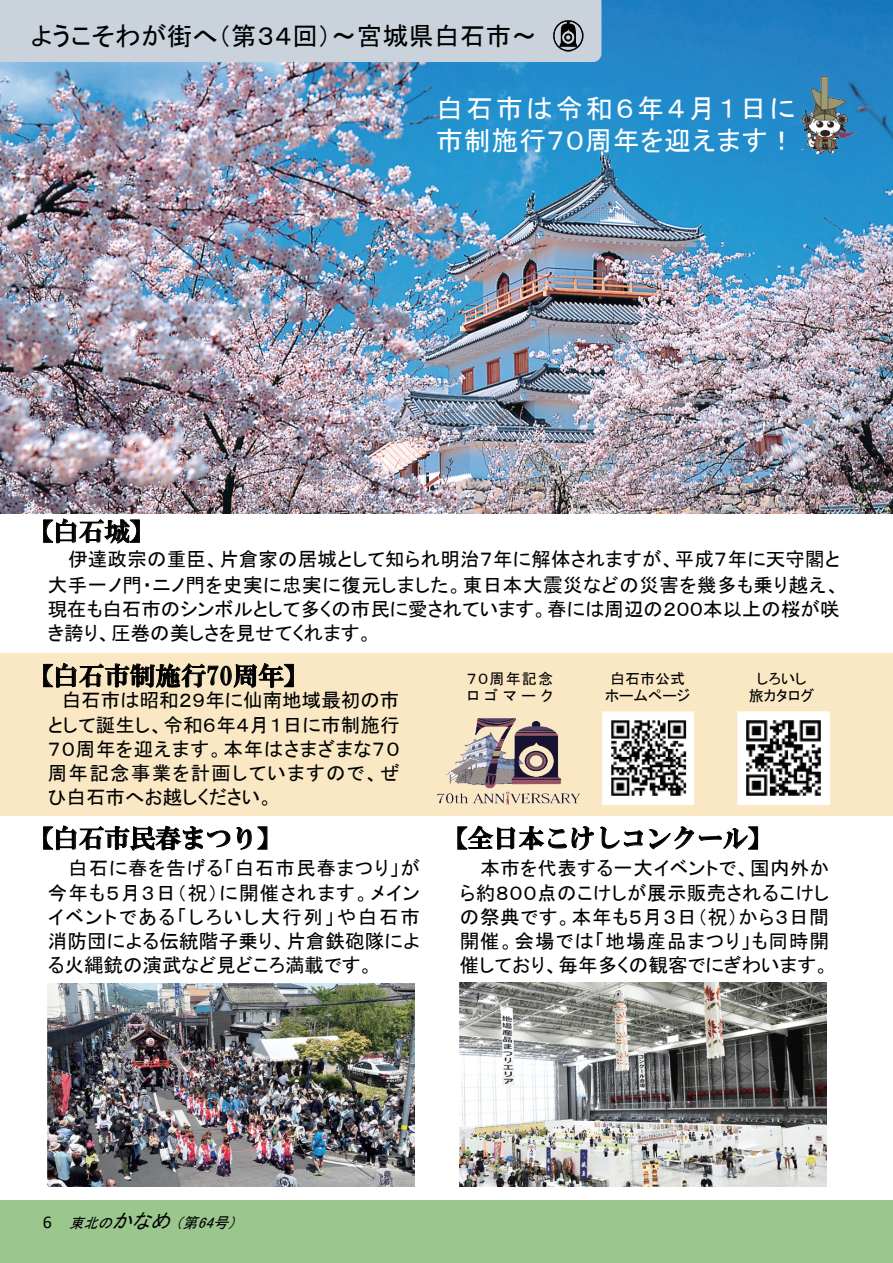
<style>
.page{position:relative;width:893px;height:1263px;background:#fff}
.page>*{position:absolute;margin:0;border:0;box-sizing:border-box;transform-origin:0 0}
.t1{font:27px/32.4px "MS P Gothic";letter-spacing:.065em;color:#fff}
.t2{font:25.5px "HGS Mincho E";color:#000}
.t3{font:25.5px "MS P Gothic";letter-spacing:.01em;color:#000}
.t4{font:19.5px/24.2px "MS P Gothic";letter-spacing:.01em;color:#000;text-align:justify}
.t5{font:15px/16.5px "MS P Gothic";color:#000;text-align:center}
.t6{font:italic 15px "MS P Gothic";color:#000}
.t7{font:15px/16.5px "MS P Gothic";letter-spacing:.075em;color:#000}
.s1{font-family:"Calibri";font-style:normal;font-size:18px}
.s2{font-size:14.1px}
.s3{font-size:19.8px}
</style>
<div class="page">
<img style="left:0;top:0;width:893px;height:513px">
<div style="left:0;top:0;width:601px;height:62px;background:#cad2dc"></div>
<div style="left:0;top:653px;width:893px;height:162px;background:#fae8c5"></div>
<div style="left:0;top:1200px;width:893px;height:63px;background:#9bc78f"></div>
<img style="left:553px;top:21px;width:32px;height:31px">
<img style="left:801px;top:76px;width:57px;height:79px">
<img style="left:400px;top:718px;width:214px;height:98px">
<img style="left:602px;top:711px;width:92px;height:93px">
<img style="left:737px;top:712px;width:92px;height:92px">
<img style="left:48px;top:983px;width:367px;height:203px">
<img style="left:460px;top:983px;width:367px;height:203px">
<svg style="left:43px;top:518px;width:97px;height:25px"></svg>
<svg style="left:43px;top:663px;width:251px;height:24px"></svg>
<svg style="left:43px;top:825px;width:188px;height:26px"></svg>
<svg style="left:237px;top:827px;width:14px;height:23px"></svg>
<svg style="left:258px;top:826px;width:9px;height:24px"></svg>
<svg style="left:457px;top:826px;width:137px;height:24px"></svg>
<svg style="left:600px;top:826px;width:43px;height:23px"></svg>
<svg style="left:649px;top:783px;width:109px;height:67px"></svg>
<h2 class="t3" style="left:30px;top:24px;width:508px">ようこそわが街へ（第３４回）〜宮城県白石市〜</h2>
<h1 class="t1" style="left:436px;top:92px;width:361px">白石市は令和６年４月１日に市制施行７０周年を迎えます！</h1>
<h2 class="t2" style="left:28px;top:518px;width:129px">【白石城】</h2>
<p class="t4" style="left:48px;top:546px;width:794px;line-height:26px;text-align:right">伊達政宗の重臣、片倉家の居城として知られ明治７年に解体されますが、平成７年に天守閣と大手一ノ門・ニノ門を史実に忠実に復元しました。東日本大震災などの災害を幾多も乗り越え、</p>
<p class="t4" style="left:48px;top:597px;width:793px">現在も白石市のシンボルとして多くの市民に愛されています。春には周辺の２００本以上の桜が咲き誇り、圧巻の美しさを見せてくれます。</p>
<h2 class="t2" style="left:28px;top:663px;width:283px">【白石市制施行70周年】</h2>
<p class="t4" style="left:48px;top:688px;width:353px;text-indent:14px">白石市は昭和２９年に仙南地域最初の市として誕生し、令和６年４月１日に市制施行７０周年を迎えます。本年はさまざまな７０周年記念事業を計画していますので、ぜひ白石市へお越しください。</p>
<p class="t7" style="left:467px;top:670px;width:88px">７０周年記念ロゴマーク</p>
<p class="t5" style="left:605px;top:670px;width:86px">白石市公式ホームページ</p>
<p class="t5" style="left:749px;top:670px;width:67px">しろいし旅カタログ</p>
<h2 class="t2" style="left:28px;top:825px;width:256px">【白石市民春まつり】</h2>
<p class="t4" style="left:48px;top:856px;width:374px;text-indent:21px">白石に春を告げる「白石市民春まつり」が今年も５月３日（祝）に開催されます。メインイベントである「しろいし大行列」や白石市消防団による伝統階子乗り、片倉鉄砲隊による火縄銃の演武など見どころ満載です。</p>
<h2 class="t2" style="left:442px;top:825px;width:333px">【全日本こけしコンクール】</h2>
<p class="t4" style="left:460px;top:856px;width:371px;text-indent:21px">本市を代表する一大イベントで、国内外から約８００点のこけしが展示販売されるこけしの祭典です。本年も５月３日（祝）から３日間開催。会場では「地場産品まつり」も同時開催しており、毎年多くの観客でにぎわいます。</p>
<p class="t6" style="left:43px;top:1215px;width:199px"><span class="s1">6</span> <span class="s2">東北の</span><span class="s3">かなめ</span> （第64号）</p>
</div>
